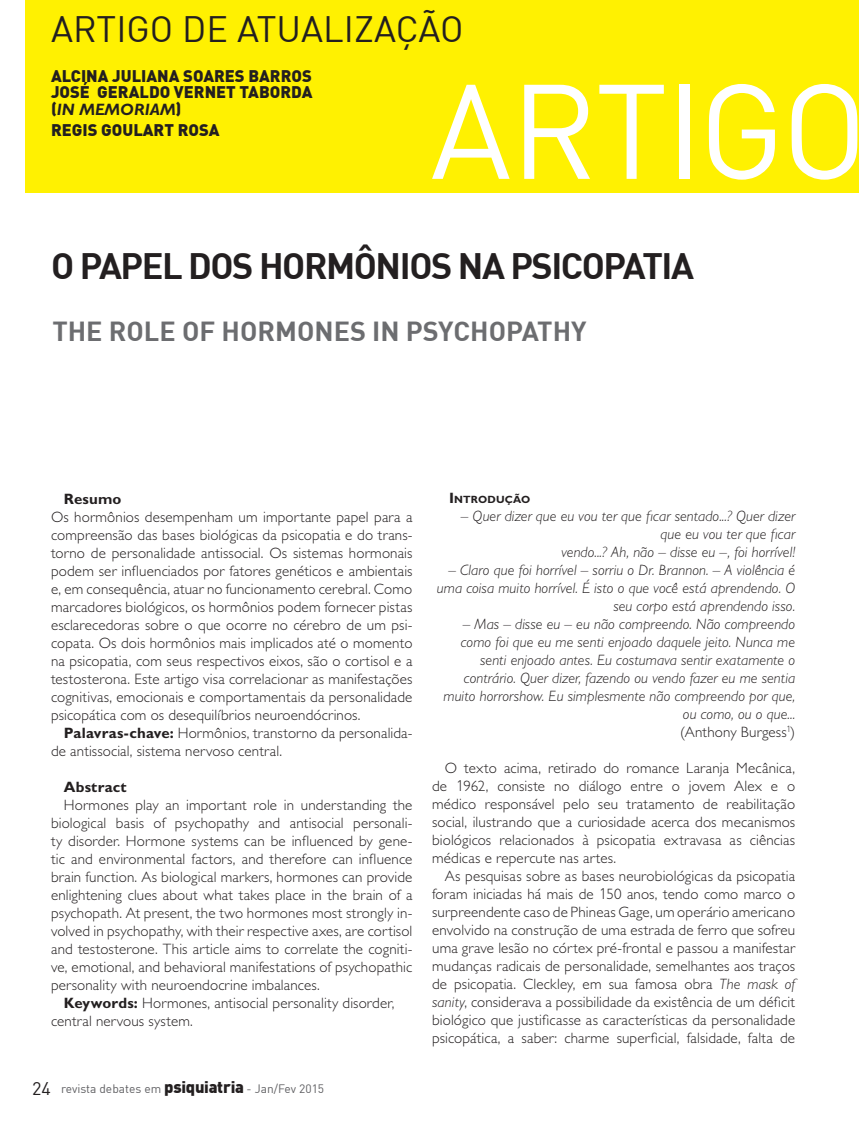
<style>
.page{position:relative;width:859px;height:1132px;background:#fff}
.page>*{position:absolute;margin:0;border:0;box-sizing:border-box;transform-origin:0 0}
.t1{font:132px "DIN";letter-spacing:-.015em;color:#fff}
.t2{font:700 36px "DIN";letter-spacing:-.04em;color:#231f20}
.t3{font:36px "DIN";color:#231f20}
.t4{font:700 27px "DIN";color:#6c6d70}
.t5{font:900 16.5px/16.5px "DIN";color:#231f20}
.t6{font:italic 700 16.5px "Gill Sans Std";color:#231f20}
.t7{font:300 15px/18px "Gill Sans Std";letter-spacing:.01em;color:#231f20;text-align:justify}
.t8{font:italic 300 15px/18px "Gill Sans Std";letter-spacing:.005em;color:#231f20;text-align:right}
.t9{font:700 15px "Gill Sans Std";letter-spacing:.015em;color:#231f20}
.t10{font:12px "DIN";color:#616164}
.t11{font:700 10.5px "Gill Sans Std";letter-spacing:.015em;color:#231f20}
.s1{font-family:"DIN";font-weight:900;font-style:normal}
.s2{font-weight:700}
.s3{font-size:18px;color:#231f20}
.s4{font-weight:900;font-size:16.5px;color:#231f20}
.s5{font-size:15px}
.s6{font-style:normal}
.s7{font-family:"DIN"}
.s8{font-style:italic}
</style>
<div class="page">
<div style="left:26px;top:0;width:833px;height:192px;background:#fff101"></div>
<h2 class="t3" style="left:51px;top:13px;width:414px">ARTIGO DE ATUALIZAÇÃO</h2>
<p class="t5" style="left:51px;top:68px;width:263px">ALCINA JULIANA SOARES BARROS<br>JOSÉ GERALDO VERNET TABORDA</p>
<p class="t6" style="left:51px;top:100px;width:132px"><span class="s1">(</span>IN MEMORIAM<span class="s1">)</span></p>
<p class="t5" style="left:51px;top:122px;width:170px">REGIS GOULART ROSA</p>
<h1 class="t1" style="left:430px;top:72px;width:438px">ARTIGO</h1>
<h2 class="t2" style="left:51px;top:248px;width:644px">O PAPEL DOS HORMÔNIOS NA PSICOPATIA</h2>
<h3 class="t4" style="left:52px;top:318px;width:536px">THE ROLE OF HORMONES IN PSYCHOPATHY</h3>
<p class="t9" style="left:64px;top:490px;width:59px">Resumo</p>
<p class="t7" style="left:51px;top:508px;width:363px">Os hormônios desempenham um importante papel para a compreensão das bases biológicas da psicopatia e do trans&shy;torno de personalidade antissocial. Os sistemas hormonais podem ser influenciados por fatores genéticos e ambientais e, em consequência, atuar no funcionamento cerebral. Como marcadores biológicos, os hormônios podem fornecer pistas esclarecedoras sobre o que ocorre no cérebro de um psi&shy;copata. Os dois hormônios mais implicados até o momento na psicopatia, com seus respectivos eixos, são o cortisol e a testosterona. Este artigo visa correlacionar as manifestações cognitivas, emocionais e comportamentais da personalidade psicopática com os desequilíbrios neuroendócrinos.</p>
<p class="t7" style="left:51px;top:724px;width:363px;text-indent:13px"><span class="s2">Palavras-chave:</span> Hormônios, transtorno da personalida&shy;de antissocial, sistema nervoso central.</p>
<p class="t9" style="left:64px;top:778px;width:64px">Abstract</p>
<p class="t7" style="left:51px;top:796px;width:363px;text-indent:13px">Hormones play an important role in understanding the biological basis of psychopathy and antisocial personali&shy;ty disorder. Hormone systems can be influenced by gene&shy;tic and environmental factors, and therefore can influence brain function. As biological markers, hormones can provide enlightening clues about what takes place in the brain of a psychopath. At present, the two hormones most strongly in&shy;volved in psychopathy, with their respective axes, are cortisol and testosterone. This article aims to correlate the cogniti&shy;ve, emotional, and behavioral manifestations of psychopathic personality with neuroendocrine imbalances.</p>
<p class="t7" style="left:51px;top:994px;width:345px;text-indent:13px"><span class="s2">Keywords:</span> Hormones, antisocial personality disorder, central nervous system.</p>
<p class="t10" style="left:32px;top:1082px;width:293px"><span class="s3">24</span> revista debates em <span class="s4">psiquiatria</span> - Jan/Fev 2015</p>
<p class="t11" style="left:449px;top:492px;width:83px"><span class="s5">I</span>NTRODUÇÃO</p>
<p class="t8" style="left:461px;top:506px;width:336px">– Quer dizer que eu vou ter que ficar sentado...? Quer dizer que eu vou ter que ficar<br>vendo...? Ah, não – disse eu –, foi horrível!</p>
<p class="t8" style="left:437px;top:560px;width:360px">– Claro que foi horrível – sorriu o Dr. Brannon. – A violência é uma coisa muito horrível. É isto o que você está aprendendo. O seu corpo está aprendendo isso.</p>
<p class="t8" style="left:443px;top:614px;width:353px">– Mas – disse eu – eu não compreendo. Não compreendo como foi que eu me senti enjoado daquele jeito. Nunca me senti enjoado antes. Eu costumava sentir exatamente o contrário. Quer dizer, fazendo ou vendo fazer eu me sentia muito horrorshow. Eu simplesmente não compreendo por que, ou como, ou o que...<br><span class="s6">(Anthony Burgess</span><sup>1</sup><span class="s6">)</span></p>
<p class="t7" style="left:432px;top:758px;width:365px;text-indent:13px">O texto acima, retirado do romance Laranja Mecânica, de <span class="s7">1</span>962, consiste no diálogo entre o jovem Alex e o médico responsável pelo seu tratamento de reabilitação social, ilustrando que a curiosidade acerca dos mecanismos biológicos relacionados à psicopatia extravasa as ciências médicas e repercute nas artes.</p>
<p class="t7" style="left:432px;top:866px;width:365px;text-indent:13px">As pesquisas sobre as bases neurobiológicas da psicopatia foram iniciadas há mais de <span class="s7">1</span>50 anos, tendo como marco o surpreendente caso de Phineas Gage, um operário americano envolvido na construção de uma estrada de ferro que sofreu uma grave lesão no córtex pré-frontal e passou a manifestar mudanças radicais de personalidade, semelhantes aos traços de psicopatia. Cleckley, em sua famosa obra <span class="s8">The mask of sanity</span>, considerava a possibilidade da existência de um déficit biológico que justificasse as características da personalidade psicopática, a saber: charme superficial, falsidade, falta de</p>
</div>
